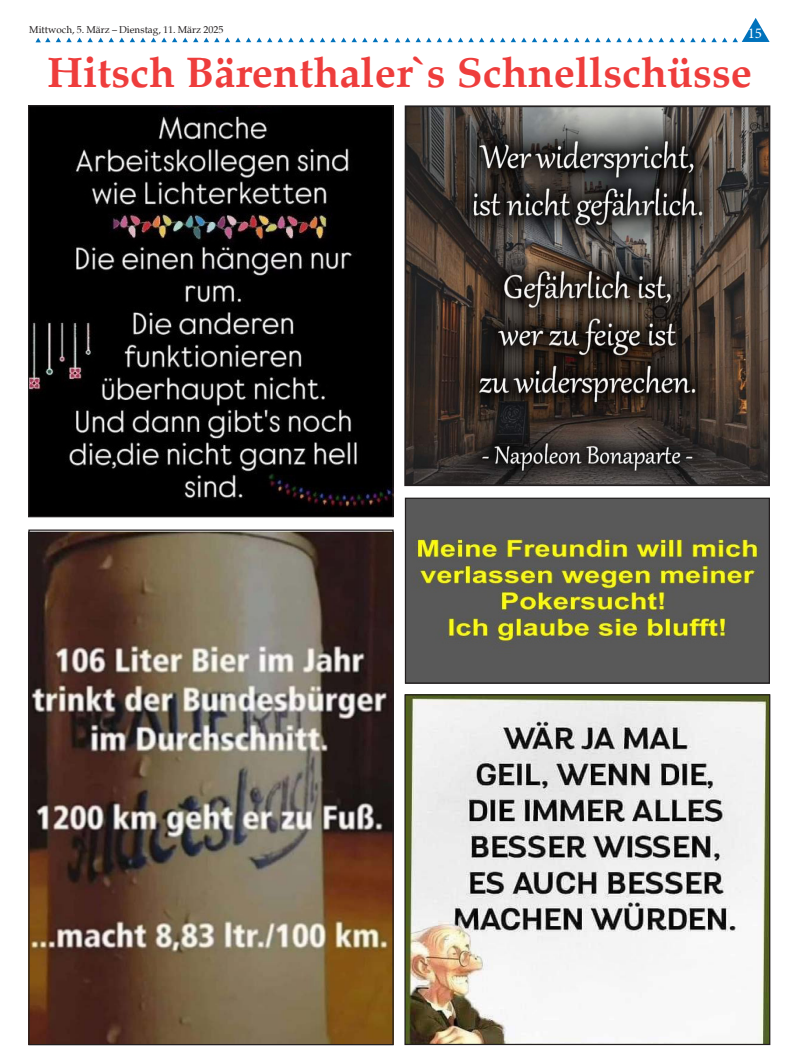
<style>
.page{position:relative;width:798px;height:1063px;background:#fff}
.page>*{position:absolute;margin:0;border:0;box-sizing:border-box;transform-origin:0 0}
.t1{font:700 42.5px "Palatia";color:#ee3d3c}
.t2{font:15px "Minion Pro";color:#fff}
.t3{font:10px "Palatia";color:#231f20}
</style>
<div class="page">
<svg style="left:669px;top:38px;width:15px;height:4px"></svg>
<svg style="left:595px;top:38px;width:68px;height:4px"></svg>
<svg style="left:574px;top:38px;width:15px;height:4px"></svg>
<svg style="left:500px;top:38px;width:68px;height:4px"></svg>
<svg style="left:479px;top:38px;width:15px;height:4px"></svg>
<svg style="left:690px;top:18px;width:79px;height:24px"></svg>
<svg style="left:395px;top:38px;width:78px;height:4px"></svg>
<svg style="left:320px;top:38px;width:68px;height:4px"></svg>
<svg style="left:225px;top:38px;width:89px;height:4px"></svg>
<svg style="left:130px;top:38px;width:89px;height:4px"></svg>
<svg style="left:35px;top:38px;width:89px;height:4px"></svg>
<svg style="left:404px;top:105px;width:367px;height:382px;background:#47403b"></svg>
<img style="left:30px;top:532px;width:361px;height:511px">
<img style="left:406px;top:500px;width:361px;height:182px">
<div style="left:404px;top:498px;width:365px;height:186px;border:1px solid #231f20"></div>
<img style="left:406px;top:696px;width:362px;height:347px">
<div style="left:404px;top:694px;width:366px;height:351px;border:1px solid #231f20"></div>
<img style="left:30px;top:107px;width:361px;height:408px">
<div style="left:28px;top:105px;width:365px;height:412px;border:1px solid #231f20"></div>
<p class="t3" style="left:29px;top:23px;width:195px">Mittwoch, 5. März – Dienstag, 11. März 2025</p>
<p class="t1" style="left:48px;top:47px;width:705px">Hitsch Bärenthaler`s Schnellschüsse</p>
<h2 class="t2" style="left:747px;top:23px;width:16px">15</h2>
</div>
